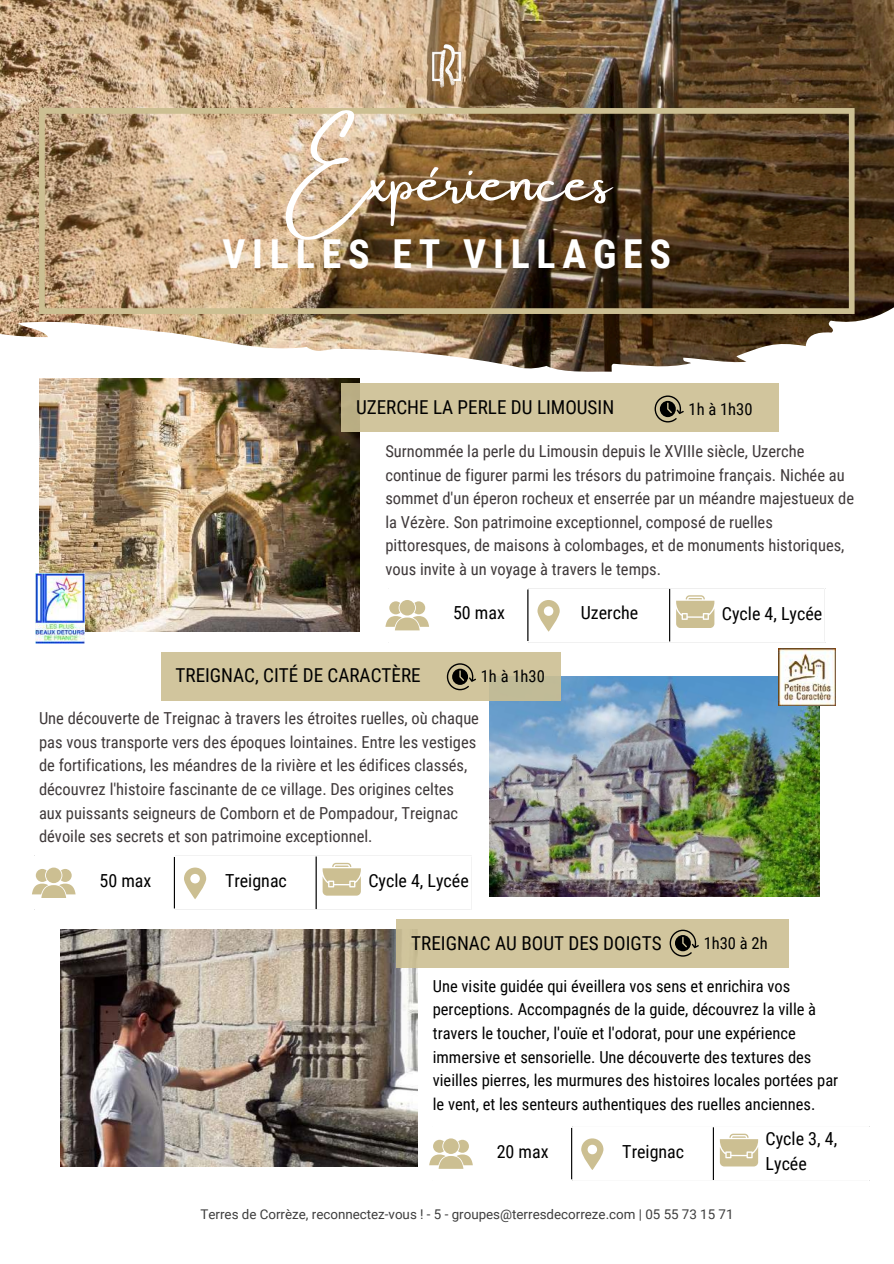
<style>
.page{position:relative;width:894px;height:1264px;background:#fff}
.page>*{position:absolute;margin:0;border:0;box-sizing:border-box;transform-origin:0 0}
.t1{font:62.4px "Amsterdam One";color:#fff}
.t2{font:700 39.9px "Roboto Condensed";letter-spacing:.17em;color:#fff}
.t3{font:19.2px "Roboto Condensed";color:#000}
.t4{font:18px/24.8px "Roboto Condensed";color:#000}
.t5{font:16.5px/23.7px "Roboto Condensed";color:#3f393a}
.t6{font:16.5px/23.7px "Roboto Condensed";color:#000}
.t7{font:13.35px "Roboto";color:#3d3d3d}
</style>
<div class="page">
<hr style="left:527px;top:589px;width:1px;height:52px;background:#000">
<hr style="left:669px;top:588px;width:1px;height:53px;background:#000">
<img style="left:0;top:0;width:893px;height:372px">
<img style="left:39px;top:108px;width:815px;height:206px">
<img style="left:414px;top:34px;width:64px;height:64px">
<img style="left:60px;top:929px;width:357px;height:237px">
<img style="left:489px;top:676px;width:330px;height:220px">
<img style="left:39px;top:379px;width:321px;height:252px">
<div style="left:341px;top:383px;width:437px;height:48px;background:#d1c59d"></div>
<div style="left:162px;top:652px;width:398px;height:48px;background:linear-gradient(to right,#d3c69e,#ccc29b)"></div>
<div style="left:396px;top:919px;width:393px;height:48px;background:#d1c59d"></div>
<svg style="left:654px;top:395px;width:29px;height:27px"></svg>
<svg style="left:446px;top:663px;width:30px;height:27px"></svg>
<svg style="left:669px;top:929px;width:29px;height:27px"></svg>
<img style="left:778px;top:648px;width:57px;height:57px">
<img style="left:36px;top:573px;width:48px;height:70px">
<svg style="left:385px;top:601px;width:44px;height:29px"></svg>
<div style="left:399px;top:600px;width:16px;height:15px;background:#ccbf92;border-radius:50%"></div>
<svg style="left:537px;top:600px;width:22px;height:31px"></svg>
<svg style="left:676px;top:595px;width:38px;height:33px"></svg>
<hr style="left:174px;top:856px;width:1px;height:52px;background:#000">
<hr style="left:315px;top:856px;width:1px;height:53px;background:#000">
<svg style="left:32px;top:869px;width:44px;height:29px"></svg>
<div style="left:46px;top:867px;width:15px;height:16px;background:#ccbf92;border-radius:50%"></div>
<svg style="left:184px;top:867px;width:22px;height:32px"></svg>
<svg style="left:322px;top:862px;width:39px;height:33px"></svg>
<hr style="left:571px;top:1127px;width:1px;height:52px;background:#000">
<hr style="left:712px;top:1127px;width:1px;height:53px;background:#000">
<svg style="left:429px;top:1139px;width:43px;height:29px"></svg>
<div style="left:443px;top:1138px;width:15px;height:15px;background:#ccbf92;border-radius:50%"></div>
<svg style="left:581px;top:1138px;width:22px;height:31px"></svg>
<svg style="left:719px;top:1133px;width:39px;height:33px"></svg>
<h1 class="t1" style="left:282px;top:146px;width:330px">Expériences</h1>
<h2 class="t2" style="left:222px;top:231px;width:450px">VILLES ET VILLAGES</h2>
<p class="t3" style="left:356px;top:396px;width:260px">UZERCHE LA PERLE DU LIMOUSIN</p>
<p class="t6" style="left:688px;top:397px;width:65px">1h à 1h30</p>
<p class="t5" style="left:385px;top:439px;width:470px">Surnommée la perle du Limousin depuis le XVIIIe siècle, Uzerche continue de figurer parmi les trésors du patrimoine français. Nichée au sommet d'un éperon rocheux et enserrée par un méandre majestueux de la Vézère. Son patrimoine exceptionnel, composé de ruelles pittoresques, de maisons à colombages, et de monuments historiques, vous invite à un voyage à travers le temps.</p>
<p class="t3" style="left:175px;top:664px;width:246px">TREIGNAC, CITÉ DE CARACTÈRE</p>
<p class="t4" style="left:453px;top:600px;width:53px">50 max</p>
<p class="t4" style="left:580px;top:600px;width:59px">Uzerche</p>
<p class="t4" style="left:721px;top:601px;width:102px">Cycle 4, Lycée</p>
<p class="t6" style="left:480px;top:664px;width:65px">1h à 1h30</p>
<p class="t5" style="left:39px;top:706px;width:441px">Une découverte de Treignac à travers les étroites ruelles, où chaque pas vous transporte vers des époques lointaines. Entre les vestiges de fortifications, les méandres de la rivière et les édifices classés, découvrez l'histoire fascinante de ce village. Des origines celtes aux puissants seigneurs de Comborn et de Pompadour, Treignac dévoile ses secrets et son patrimoine exceptionnel.</p>
<p class="t4" style="left:99px;top:868px;width:53px">50 max</p>
<p class="t4" style="left:225px;top:868px;width:63px">Treignac</p>
<p class="t4" style="left:368px;top:868px;width:102px">Cycle 4, Lycée</p>
<p class="t3" style="left:411px;top:932px;width:252px">TREIGNAC AU BOUT DES DOIGTS</p>
<p class="t6" style="left:703px;top:931px;width:65px">1h30 à 2h</p>
<p class="t6" style="left:432px;top:974px;width:407px">Une visite guidée qui éveillera vos sens et enrichira vos perceptions. Accompagnés de la guide, découvrez la ville à travers le toucher, l'ouïe et l'odorat, pour une expérience immersive et sensorielle. Une découverte des textures des vieilles pierres, les murmures des histoires locales portées par le vent, et les senteurs authentiques des ruelles anciennes.</p>
<p class="t4" style="left:496px;top:1139px;width:53px">20 max</p>
<p class="t4" style="left:622px;top:1139px;width:63px">Treignac</p>
<p class="t7" style="left:200px;top:1206px;width:534px">Terres de Corrèze, reconnectez-vous ! - 5 - groupes@terresdecorreze.com | 05 55 73 15 71</p>
<p class="t4" style="left:765px;top:1126px;width:73px">Cycle 3, 4,<br>Lycée</p>
</div>
